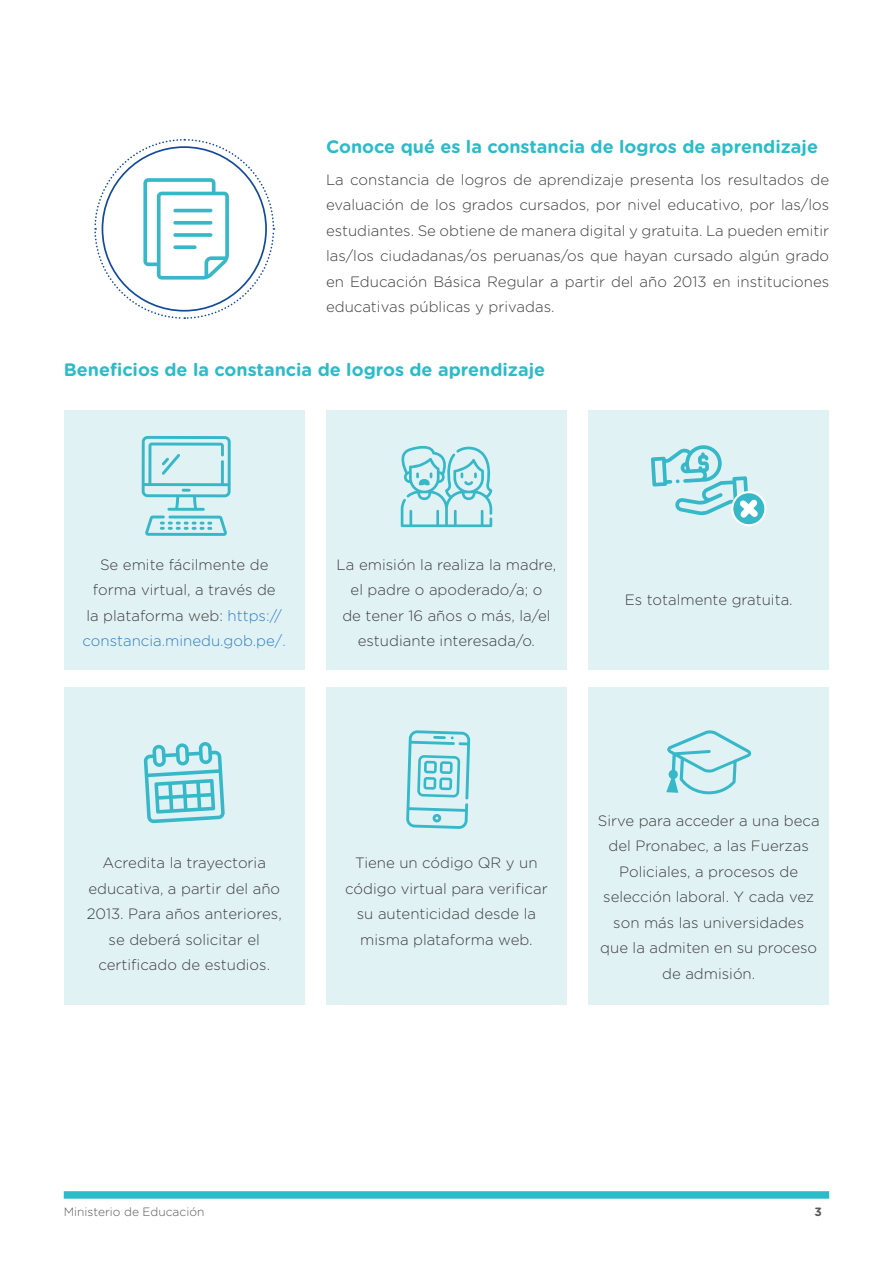
<style>
.page{position:relative;width:893px;height:1263px;background:#fff}
.page>*{position:absolute;margin:0;border:0;box-sizing:border-box;transform-origin:0 0}
.subtitulos{font:700 18px "Gotham Rounded";color:#2cbbc9}
.texto{font:300 15px/25.5px "Gotham Rounded";color:#3e3e3f;text-align:center}
.t1{font:300 12px "Gotham Rounded";color:#57585a}
.t2{font:700 12px "Gotham Rounded";color:#57585a}
.s1{color:#2f7fc2}
</style>
<div class="page">
<div style="left:64px;top:1191px;width:765px;height:8px;background:#2cbbc9"></div>
<div style="left:64px;top:410px;width:241px;height:260px;background:#e1f2f5"></div>
<div style="left:588px;top:410px;width:241px;height:260px;background:#e1f2f5"></div>
<div style="left:326px;top:410px;width:241px;height:260px;background:#e1f2f5"></div>
<div style="left:64px;top:688px;width:241px;height:317px;background:#e1f2f5"></div>
<div style="left:326px;top:688px;width:241px;height:317px;background:#e1f2f5"></div>
<div style="left:588px;top:688px;width:241px;height:317px;background:#e1f2f5"></div>
<svg style="left:142px;top:436px;width:89px;height:100px"></svg>
<svg style="left:651px;top:445px;width:116px;height:81px"></svg>
<svg style="left:406px;top:730px;width:64px;height:99px"></svg>
<svg style="left:666px;top:730px;width:85px;height:65px"></svg>
<svg style="left:144px;top:742px;width:81px;height:81px"></svg>
<svg style="left:400px;top:446px;width:92px;height:81px"></svg>
<svg style="left:94px;top:138px;width:181px;height:181px"></svg>
<hr style="left:173px;top:209px;width:39px;height:3px;background:#36b8c9;border-radius:2px">
<svg style="left:173px;top:233px;width:39px;height:4px"></svg>
<svg style="left:173px;top:245px;width:24px;height:4px"></svg>
<svg style="left:173px;top:221px;width:39px;height:4px"></svg>
<p class="subtitulos" style="left:326px;top:134px;width:494px">Conoce qué es la constancia de logros de aprendizaje</p>
<p class="texto" style="left:326px;top:166px;width:505px;text-align:justify">La constancia de logros de aprendizaje presenta los resultados de evaluación de los grados cursados, por nivel educativo, por las/los estudiantes. Se obtiene de manera digital y gratuita. La pueden emitir las/los ciudadanas/os peruanas/os que hayan cursado algún grado en Educación Básica Regular a partir del año 2013 en instituciones educativas públicas y privadas.</p>
<p class="subtitulos" style="left:64px;top:356px;width:483px">Beneficios de la constancia de logros de aprendizaje</p>
<p class="texto" style="left:83px;top:551px;width:205px">Se emite fácilmente de forma virtual, a través de<br>la plataforma web: <span class="s1">https:// constancia.minedu.gob.pe/.</span></p>
<p class="texto" style="left:337px;top:551px;width:221px">La emisión la realiza la madre, el padre o apoderado/a; o<br>de tener 16 años o más, la/el estudiante interesada/o.</p>
<p class="texto" style="left:625px;top:586px;width:170px">Es totalmente gratuita.</p>
<p class="texto" style="left:87px;top:849px;width:197px">Acredita la trayectoria educativa, a partir del año<br>2013. Para años anteriores, se deberá solicitar el certificado de estudios.</p>
<p class="texto" style="left:345px;top:849px;width:204px">Tiene un código QR y un código virtual para verificar su autenticidad desde la misma plataforma web.</p>
<p class="texto" style="left:598px;top:807px;width:223px">Sirve para acceder a una beca del Pronabec, a las Fuerzas<br>Policiales, a procesos de selección laboral. Y cada vez son más las universidades que la admiten en su proceso de admisión.</p>
<p class="t1" style="left:64px;top:1203px;width:142px">Ministerio de Educación</p>
<p class="t2" style="left:814px;top:1202px;width:9px">3</p>
</div>
